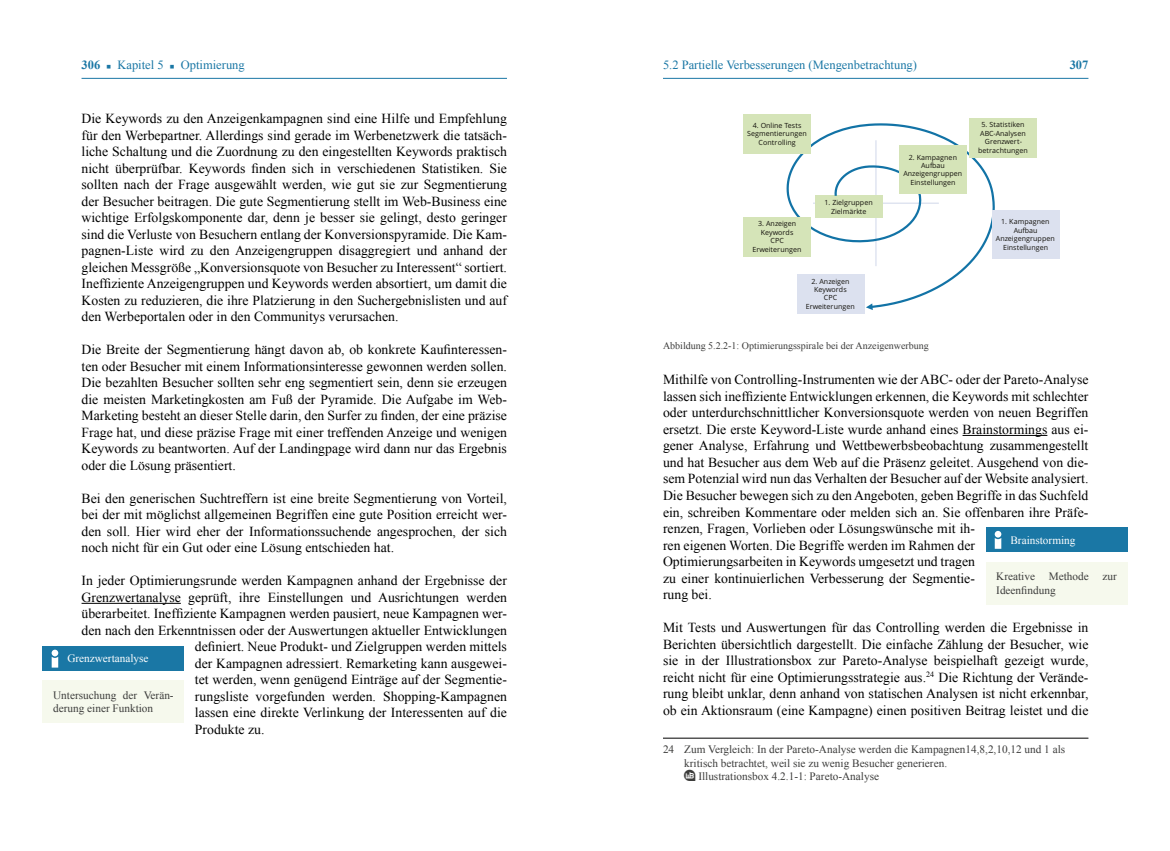
<style>
.page{position:relative;width:1170px;height:851px;background:#fff}
.page>*{position:absolute;margin:0;border:0;box-sizing:border-box;transform-origin:0 0}
.t1{font:13.75px/16.5px "Times New Roman";color:#000;text-align:justify}
.t2{font:12.5px "Times New Roman";color:#1a77a5}
.t3{font:700 12.5px "Times New Roman";color:#1a77a5}
.t4{font:11.25px/13.5px "Times New Roman";color:#3c3c3b}
.t5{font:11.25px "Times New Roman";color:#fff}
.t6{font:10px "Times New Roman";color:#3c3c3b}
.t7{font:7.12px/8.5px "Open Sans";letter-spacing:.01em;color:#12100b;text-align:center}
.s1{font-weight:700}
.s2{font-family:"dth"}
</style>
<div class="page">
<hr style="left:81px;top:78px;width:426px;height:1px;background:#1a77a5">
<hr style="left:663px;top:78px;width:425px;height:1px;background:#1a77a5">
<hr style="left:962px;top:435px;width:85px;height:1px;background:#000">
<hr style="left:663px;top:737px;width:425px;height:1px;background:#000">
<div style="left:985px;top:527px;width:142px;height:25px;background:#1a77a5"></div>
<div style="left:985px;top:561px;width:142px;height:43px;background:#f6f9ed"></div>
<div style="left:994px;top:531px;width:7px;height:6px;background:#fff;border-radius:50%"></div>
<svg style="left:994px;top:537px;width:7px;height:11px"></svg>
<svg style="left:786px;top:123px;width:208px;height:187px"></svg>
<div style="left:743px;top:217px;width:68px;height:39px;background:#d5e4b8"></div>
<div style="left:969px;top:118px;width:67px;height:39px;background:#d5e4b8"></div>
<div style="left:899px;top:146px;width:67px;height:48px;background:#d5e4b8"></div>
<div style="left:743px;top:114px;width:68px;height:40px;background:#d5e4b8"></div>
<div style="left:991px;top:210px;width:68px;height:49px;background:#dce1ef"></div>
<div style="left:796px;top:274px;width:68px;height:40px;background:#dce1ef"></div>
<hr style="left:81px;top:603px;width:100px;height:1px;background:#000">
<div style="left:43px;top:646px;width:141px;height:25px;background:#1a77a5"></div>
<div style="left:43px;top:680px;width:141px;height:43px;background:#f6f9ed"></div>
<div style="left:52px;top:649px;width:6px;height:7px;background:#fff;border-radius:50%"></div>
<svg style="left:52px;top:656px;width:6px;height:11px"></svg>
<p class="t2" style="left:81px;top:56px;width:165px"><span class="s1">306</span> ■ Kapitel 5 ■ Optimierung</p>
<p class="t2" style="left:663px;top:56px;width:255px">5.2 Partielle Verbesserungen (Mengenbetrachtung)</p>
<p class="t3" style="left:1069px;top:56px;width:20px">307</p>
<p class="t1" style="left:81px;top:110px;width:427px">Die Keywords zu den Anzeigenkampagnen sind eine Hilfe und Empfehlung für den Werbepartner. Allerdings sind gerade im Werbenetzwerk die tatsäch&shy;liche Schaltung und die Zuordnung zu den eingestellten Keywords praktisch nicht überprüfbar. Keywords finden sich in verschiedenen Statistiken. Sie sollten nach der Frage ausgewählt werden, wie gut sie zur Segmentierung der Besucher beitragen. Die gute Segmentierung stellt im Web-Business eine wichtige Erfolgskomponente dar, denn je besser sie gelingt, desto geringer sind die Verluste von Besuchern entlang der Konversionspyramide. Die Kam&shy;pagnen-Liste wird zu den Anzeigengruppen disaggregiert und anhand der gleichen Messgröße „Konversionsquote von Besucher zu Interessent“ sortiert.<br>Ineffiziente Anzeigengruppen und Keywords werden absortiert, um damit die Kosten zu reduzieren, die ihre Platzierung in den Suchergebnislisten und auf den Werbeportalen oder in den Communitys verursachen.</p>
<p class="t1" style="left:81px;top:341px;width:427px">Die Breite der Segmentierung hängt davon ab, ob konkrete Kaufinteressen&shy;ten oder Besucher mit einem Informationsinteresse gewonnen werden sollen.<br>Die bezahlten Besucher sollten sehr eng segmentiert sein, denn sie erzeugen die meisten Marketingkosten am Fuß der Pyramide. Die Aufgabe im Web-Marketing besteht an dieser Stelle darin, den Surfer zu finden, der eine präzise Frage hat, und diese präzise Frage mit einer treffenden Anzeige und wenigen Keywords zu beantworten. Auf der Landingpage wird dann nur das Ergebnis oder die Lösung präsentiert.</p>
<p class="t1" style="left:81px;top:489px;width:427px">Bei den generischen Suchtreffern ist eine breite Segmentierung von Vorteil, bei der mit möglichst allgemeinen Begriffen eine gute Position erreicht wer&shy;den soll. Hier wird eher der Informationssuchende angesprochen, der sich noch nicht für ein Gut oder eine Lösung entschieden hat.</p>
<p class="t1" style="left:81px;top:572px;width:427px">In jeder Optimierungsrunde werden Kampagnen anhand der Ergebnisse der</p>
<p class="t1" style="left:81px;top:588px;width:427px">Grenzwertanalyse geprüft, ihre Einstellungen und Ausrichtungen werden</p>
<p class="t1" style="left:81px;top:605px;width:427px">überarbeitet. Ineffiziente Kampagnen werden pausiert, neue Kampagnen wer-</p>
<p class="t1" style="left:81px;top:621px;width:427px">den nach den Erkenntnissen oder der Auswertungen aktueller Entwicklungen</p>
<p class="t1" style="left:195px;top:638px;width:313px">definiert. Neue Produkt- und Zielgruppen werden mittels</p>
<p class="t1" style="left:195px;top:654px;width:313px">der Kampagnen adressiert. Remarketing kann ausgewei-</p>
<p class="t1" style="left:195px;top:671px;width:313px">tet werden, wenn genügend Einträge auf der Segmentie-</p>
<p class="t1" style="left:195px;top:687px;width:313px">rungsliste vorgefunden werden. Shopping-Kampagnen</p>
<p class="t1" style="left:195px;top:704px;width:313px">lassen eine direkte Verlinkung der Interessenten auf die</p>
<p class="t1" style="left:195px;top:720px;width:71px">Produkte zu.</p>
<p class="t5" style="left:67px;top:651px;width:83px">Grenzwertanalyse</p>
<p class="t4" style="left:53px;top:688px;width:122px">Untersuchung der Verän&shy;derung einer Funktion</p>
<p class="t7" style="left:747px;top:121px;width:61px">4. Online Tests<br>Segmentierungen<br>Controlling</p>
<p class="t7" style="left:752px;top:219px;width:51px">3. Anzeigen<br>Keywords<br>CPC<br>Erweiterungen</p>
<p class="t7" style="left:824px;top:198px;width:50px">1. Zielgruppen<br>Zielmärkte</p>
<p class="t7" style="left:903px;top:152px;width:60px">2. Kampagnen<br>Aufbau<br>Anzeigengruppen<br>Einstellungen</p>
<p class="t7" style="left:805px;top:276px;width:51px">2. Anzeigen<br>Keywords<br>CPC<br>Erweiterungen</p>
<p class="t6" style="left:663px;top:339px;width:267px">Abbildung 5.2.2-1: Optimierungsspirale bei der Anzeigenwerbung</p>
<p class="t7" style="left:977px;top:120px;width:51px">5. Statistiken<br>ABC-Analysen<br>Grenzwert&shy;betrachtungen</p>
<p class="t7" style="left:995px;top:217px;width:60px">1. Kampagnen<br>Aufbau<br>Anzeigengruppen<br>Einstellungen</p>
<p class="t1" style="left:663px;top:371px;width:427px;text-align:left">Mithilfe von Controlling-Instrumenten wie der ABC- oder der Pareto-Analyse lassen sich ineffiziente Entwicklungen erkennen, die Keywords mit schlechter oder unterdurchschnittlicher Konversionsquote werden von neuen Begriffen ersetzt. Die erste Keyword-Liste wurde anhand eines Brainstormings aus ei&shy;gener Analyse, Erfahrung und Wettbewerbsbeobachtung zusammengestellt und hat Besucher aus dem Web auf die Präsenz geleitet. Ausgehend von die&shy;sem Potenzial wird nun das Verhalten der Besucher auf der Website analysiert.<br>Die Besucher bewegen sich zu den Angeboten, geben Begriffe in das Suchfeld ein, schreiben Kommentare oder melden sich an. Sie offenbaren ihre Präfe&shy;renzen, Fragen, Vorlieben oder Lösungswünsche mit ih-<br>ren eigenen Worten. Die Begriffe werden im Rahmen der Optimierungsarbeiten in Keywords umgesetzt und tragen<br>zu einer kontinuierlichen Verbesserung der Segmentie-<br>rung bei.</p>
<p class="t1" style="left:663px;top:619px;width:427px">Mit Tests und Auswertungen für das Controlling werden die Ergebnisse in Berichten übersichtlich dargestellt. Die einfache Zählung der Besucher, wie sie in der Illustrationsbox zur Pareto-Analyse beispielhaft gezeigt wurde, reicht nicht für eine Optimierungsstrategie aus.<sup>24</sup> Die Richtung der Verände&shy;rung bleibt unklar, denn anhand von statischen Analysen ist nicht erkennbar, ob ein Aktionsraum (eine Kampagne) einen positiven Beitrag leistet und die</p>
<p class="t4" style="left:684px;top:742px;width:382px;text-indent:-21px">24 Zum Vergleich: In der Pareto-Analyse werden die Kampagnen14,8,2,10,12 und 1 als kritisch betrachtet, weil sie zu wenig Besucher generieren.<br><span class="s2">b</span> Illustrationsbox 4.2.1-1: Pareto-Analyse</p>
<p class="t5" style="left:1010px;top:532px;width:67px">Brainstorming</p>
<p class="t4" style="left:996px;top:569px;width:122px">Kreative Methode zur<br>Ideenfindung</p>
</div>
